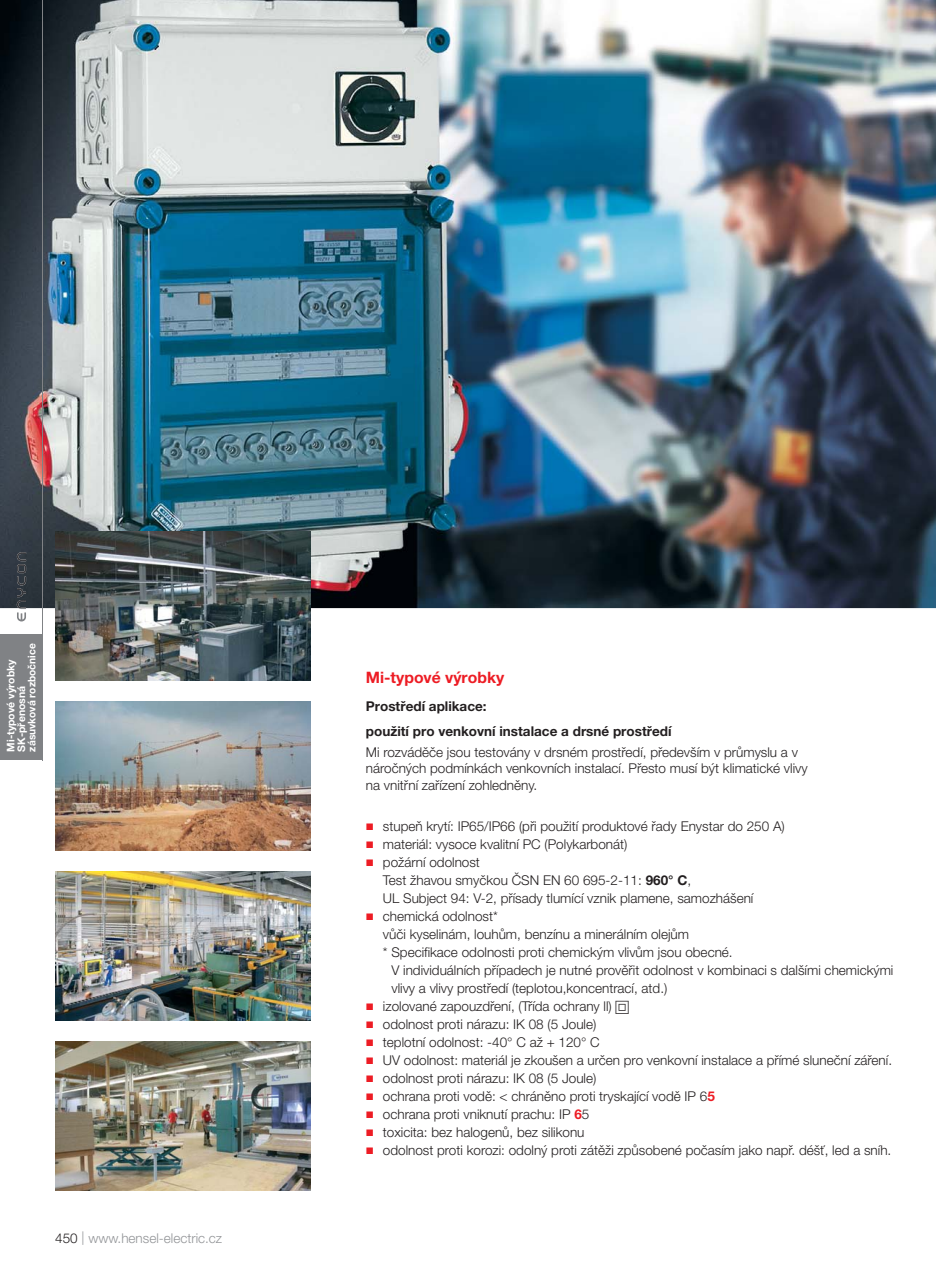
<style>
.page{position:relative;width:936px;height:1263px;background:#fff}
.page>*{position:absolute;margin:0;border:0;box-sizing:border-box;transform-origin:0 0}
.t1{font:700 15.75px "Helvetica Neue LT Pro";color:#ed1c24}
.t2{font:300 13.5px/18px "Helvetica Neue LT Pro";color:#231f20}
.t3{font:700 13.5px/24.8px "Helvetica Neue LT Pro";color:#231f20}
.t4{font:300 13.5px "Helvetica Neue LT Pro";color:#939598}
.t5{font:700 10.5px/10.5px "Helvetica Neue LT Pro";color:#fff}
.s1{color:#231f20}
.s2{font-weight:700}
.s3{font-family:"Technical LH Pi One";font-weight:400}
.s4{font-weight:700;color:#ed1c24}
</style>
<div class="page">
<img style="left:0;top:0;width:935px;height:608px">
<img style="left:55px;top:531px;width:255px;height:149px">
<img style="left:55px;top:702px;width:255px;height:148px">
<img style="left:55px;top:872px;width:255px;height:148px">
<img style="left:55px;top:1042px;width:255px;height:149px">
<svg style="left:17px;top:552px;width:9px;height:69px"></svg>
<div style="left:0;top:634px;width:43px;height:126px;background:#808285"></div>
<hr style="left:42px;top:0;width:1px;height:760px;background:#808285">
<p class="t5" style="left:7px;top:752px;width:110px;rotate:-90deg">Mi-typové výrobky<br>SK-přenosná zásuvková rozbočnice</p>
<p class="t4" style="left:55px;top:1233px;width:168px"><span class="s1">450</span> | www.hensel-electric.cz</p>
<p class="t1" style="left:366px;top:672px;width:140px">Mi-typové výrobky</p>
<p class="t3" style="left:366px;top:696px;width:307px">Prostředí aplikace:<br>použití pro venkovní instalace a drsné prostředí</p>
<p class="t2" style="left:366px;top:745px;width:443px;line-height:16.5px">Mi rozváděče jsou testovány v drsném prostředí, především v průmyslu a v náročných podmínkách venkovních instalací. Přesto musí být klimatické vlivy na vnitřní zařízení zohledněny.</p>
<p class="t2" style="left:383px;top:818px;width:403px">stupeň krytí: IP65/IP66 (při použití produktové řady Enystar do 250 A) materiál: vysoce kvalitní PC (Polykarbonát)<br>požární odolnost<br>Test žhavou smyčkou ČSN EN 60 695-2-11: <span class="s2">960° C</span>,<br>UL Subject 94: V-2, přísady tlumící vznik plamene, samozhášení chemická odolnost*<br>vůči kyselinám, louhům, benzínu a minerálním olejům<br>* Specifikace odolnosti proti chemickým vlivům jsou obecné.</p>
<p class="t2" style="left:391px;top:962px;width:503px">V individuálních případech je nutné prověřit odolnost v kombinaci s dalšími chemickými</p>
<p class="t2" style="left:391px;top:980px;width:277px">vlivy a vlivy prostředí (teplotou,koncentrací, atd.)</p>
<p class="t2" style="left:383px;top:998px;width:248px">izolované zapouzdření, (Třída ochrany ll) <span class="s3">-</span></p>
<p class="t2" style="left:383px;top:1016px;width:215px">odolnost proti nárazu: IK 08 (5 Joule)</p>
<p class="t2" style="left:383px;top:1034px;width:218px">teplotní odolnost: -40° C až + 120° C</p>
<p class="t2" style="left:383px;top:1052px;width:510px">UV odolnost: materiál je zkoušen a určen pro venkovní instalace a přímé sluneční záření.</p>
<p class="t2" style="left:383px;top:1070px;width:215px">odolnost proti nárazu: IK 08 (5 Joule)</p>
<p class="t2" style="left:383px;top:1088px;width:333px">ochrana proti vodě: &lt; chráněno proti tryskající vodě IP 6<span class="s4">5</span></p>
<p class="t2" style="left:383px;top:1106px;width:208px">ochrana proti vniknutí prachu: IP <span class="s4">6</span>5</p>
<p class="t2" style="left:383px;top:1124px;width:203px">toxicita: bez halogenů, bez silikonu</p>
<p class="t2" style="left:383px;top:1142px;width:510px">odolnost proti korozi: odolný proti zátěži způsobené počasím jako např. déšť, led a sníh.</p>
</div>
